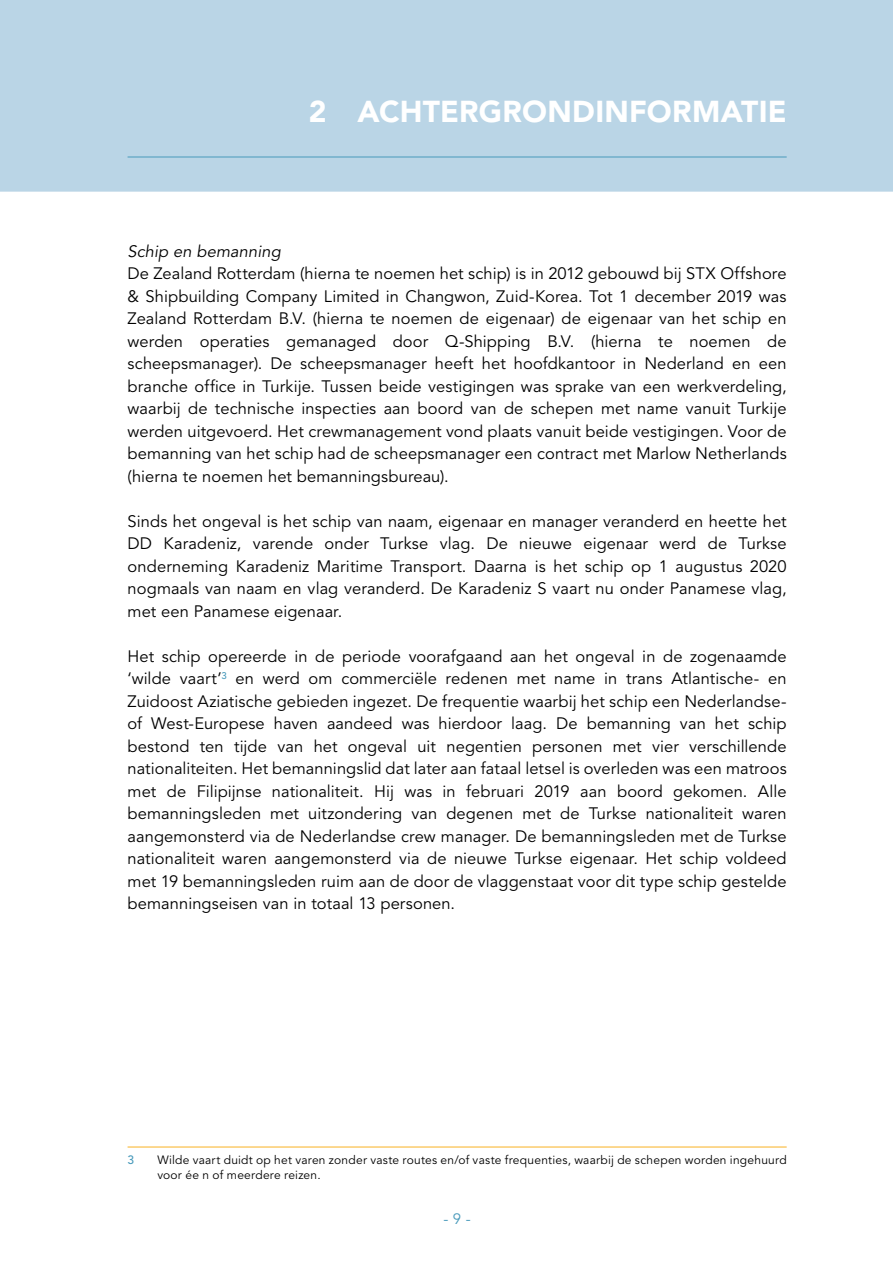
<style>
.page{position:relative;width:893px;height:1263px;background:#fff}
.page>*{position:absolute;margin:0;border:0;box-sizing:border-box;transform-origin:0 0}
.t1{font:900 30px "Avenir LT Std";letter-spacing:.01em;color:#fff}
.Bodytekst{font:16.5px/22.5px "Avenir LT Std";letter-spacing:.005em;color:#000;text-align:justify}
.Sub-subparagraaf_Kop{font:italic 16.5px "Avenir LT Std";letter-spacing:.01em;color:#000}
.t2{font:15px "Avenir LT Std";color:#499abb}
.Voetnoot{font:12px/15px "Avenir LT Std";letter-spacing:.02em;color:#000}
.Voetnoot-2{font:500 12px "Avenir LT Std";color:#499abb}
</style>
<div class="page">
<div style="left:0;top:0;width:893px;height:192px;background:#bad5e6"></div>
<hr style="left:128px;top:157px;width:659px;height:1px;background:#499abb">
<hr style="left:128px;top:1147px;width:659px;height:1px;background:#f9b122">
<p class="t1" style="left:309px;top:93px;width:479px">2 ACHTERGRONDINFORMATIE</p>
<p class="Sub-subparagraaf_Kop" style="left:128px;top:241px;width:155px">Schip en bemanning</p>
<p class="Bodytekst" style="left:128px;top:263px;width:661px">De Zealand Rotterdam (hierna te noemen het schip) is in 2012 gebouwd bij STX Offshore &amp; Shipbuilding Company Limited in Changwon, Zuid-Korea. Tot 1 december 2019 was Zealand Rotterdam B.V. (hierna te noemen de eigenaar) de eigenaar van het schip en werden operaties gemanaged door Q-Shipping B.V. (hierna te noemen de scheepsmanager). De scheepsmanager heeft het hoofdkantoor in Nederland en een branche office in Turkije. Tussen beide vestigingen was sprake van een werkverdeling, waarbij de technische inspecties aan boord van de schepen met name vanuit Turkije werden uitgevoerd. Het crewmanagement vond plaats vanuit beide vestigingen. Voor de bemanning van het schip had de scheepsmanager een contract met Marlow Netherlands (hierna te noemen het bemanningsbureau).</p>
<p class="Bodytekst" style="left:128px;top:510px;width:661px">Sinds het ongeval is het schip van naam, eigenaar en manager veranderd en heette het DD Karadeniz, varende onder Turkse vlag. De nieuwe eigenaar werd de Turkse onderneming Karadeniz Maritime Transport. Daarna is het schip op 1 augustus 2020 nogmaals van naam en vlag veranderd. De Karadeniz S vaart nu onder Panamese vlag, met een Panamese eigenaar.</p>
<p class="Bodytekst" style="left:128px;top:645px;width:661px">Het schip opereerde in de periode voorafgaand aan het ongeval in de zogenaamde ‘wilde vaart’<sup>3</sup> en werd om commerciële redenen met name in trans Atlantische- en Zuidoost Aziatische gebieden ingezet. De frequentie waarbij het schip een Nederlandse&shy;of West-Europese haven aandeed was hierdoor laag. De bemanning van het schip bestond ten tijde van het ongeval uit negentien personen met vier verschillende nationaliteiten. Het bemanningslid dat later aan fataal letsel is overleden was een matroos met de Filipijnse nationaliteit. Hij was in februari 2019 aan boord gekomen. Alle bemanningsleden met uitzondering van degenen met de Turkse nationaliteit waren aangemonsterd via de Nederlandse crew manager. De bemanningsleden met de Turkse nationaliteit waren aangemonsterd via de nieuwe Turkse eigenaar. Het schip voldeed met 19 bemanningsleden ruim aan de door de vlaggenstaat voor dit type schip gestelde bemanningseisen van in totaal 13 personen.</p>
<p class="Voetnoot-2" style="left:128px;top:1153px;width:8px">3</p>
<p class="Voetnoot" style="left:157px;top:1153px;width:631px">Wilde vaart duidt op het varen zonder vaste routes en/of vaste frequenties, waarbij de schepen worden ingehuurd voor ée n of meerdere reizen.</p>
<p class="t2" style="left:443px;top:1210px;width:29px">- 9 -</p>
</div>
